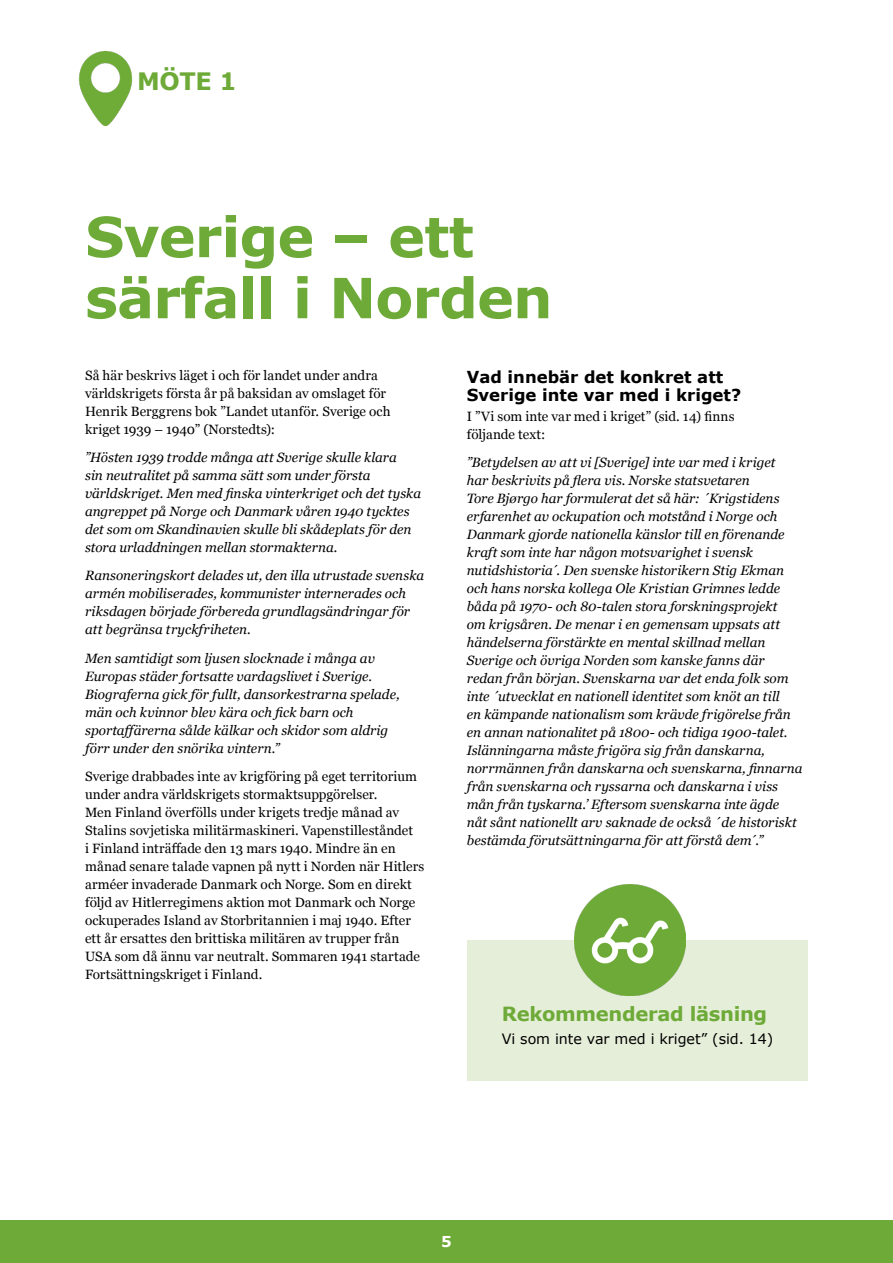
<style>
.page{position:relative;width:893px;height:1263px;background:#fff}
.page>*{position:absolute;margin:0;border:0;box-sizing:border-box;transform-origin:0 0}
.Rub2{font:700 55.5px/61.1px "Verdana";letter-spacing:-.015em;color:#6eaa38}
.Rub2-2{font:700 24px "Verdana";color:#6eaa38}
.Rub2-3{font:700 19.5px "Verdana";letter-spacing:-.015em;color:#6eaa38}
.MELLANRUBRIK_1{font:700 16.5px/18px "Verdana";color:#000}
.Sidfot{font:700 15px "Verdana";color:#fff}
.Rutatext_vit{font:14.25px "Verdana";letter-spacing:-.005em;color:#000}
.Body_SV_BV{font:italic 13.5px/18px "Georgia";color:#000}
.Body_SV_BV-2{font:13.5px/18px "Georgia";letter-spacing:.005em;color:#000}
</style>
<div class="page">
<div style="left:468px;top:940px;width:340px;height:141px;background:#e5eed9"></div>
<img style="left:574px;top:884px;width:111px;height:112px">
<div style="left:0;top:1220px;width:893px;height:43px;background:#6eaa38"></div>
<img style="left:79px;top:52px;width:54px;height:74px">
<p class="Rub2-2" style="left:137px;top:66px;width:101px">MÖTE 1</p>
<p class="Rub2" style="left:85px;top:207px;width:469px">Sverige – ett särfall i Norden</p>
<p class="Body_SV_BV-2" style="left:85px;top:366px;width:307px">Så här beskrivs läget i och för landet under andra världskrigets första år på baksidan av omslaget för Henrik Berggrens bok ”Landet utanför. Sverige och kriget 1939 – 1940” (Norstedts):</p>
<p class="Body_SV_BV" style="left:85px;top:448px;width:338px">”Hösten 1939 trodde många att Sverige skulle klara<br>sin neutralitet på samma sätt som under första världskriget. Men med finska vinterkriget och det tyska angreppet på Norge och Danmark våren 1940 tycktes det som om Skandinavien skulle bli skådeplats för den stora urladdningen mellan stormakterna.</p>
<p class="Body_SV_BV" style="left:85px;top:566px;width:341px">Ransoneringskort delades ut, den illa utrustade svenska armén mobiliserades, kommunister internerades och riksdagen började förbereda grundlagsändringar för att begränsa tryckfriheten.</p>
<p class="Body_SV_BV" style="left:85px;top:648px;width:316px">Men samtidigt som ljusen slocknade i många av Europas städer fortsatte vardagslivet i Sverige.<br>Biograferna gick för fullt, dansorkestrarna spelade, män och kvinnor blev kära och fick barn och sportaffärerna sålde kälkar och skidor som aldrig förr under den snörika vintern.”</p>
<p class="Body_SV_BV-2" style="left:85px;top:766px;width:341px">Sverige drabbades inte av krigföring på eget territorium under andra världskrigets stormaktsuppgörelser.<br>Men Finland överfölls under krigets tredje månad av Stalins sovjetiska militärmaskineri. Vapenstilleståndet<br>i Finland inträffade den 13 mars 1940. Mindre än en månad senare talade vapnen på nytt i Norden när Hitlers arméer invaderade Danmark och Norge. Som en direkt följd av Hitlerregimens aktion mot Danmark och Norge ockuperades Island av Storbritannien i maj 1940. Efter ett år ersattes den brittiska militären av trupper från USA som då ännu var neutralt. Sommaren 1941 startade Fortsättningskriget i Finland.</p>
<p class="MELLANRUBRIK_1" style="left:467px;top:368px;width:276px">Vad innebär det konkret att<br>Sverige inte var med i kriget?</p>
<p class="Body_SV_BV-2" style="left:467px;top:406px;width:269px">I ”Vi som inte var med i kriget” (sid. 14) finns följande text:</p>
<p class="Body_SV_BV" style="left:467px;top:453px;width:337px">”Betydelsen av att vi [Sverige] inte var med i kriget<br>har beskrivits på flera vis. Norske statsvetaren<br>Tore Bjørgo har formulerat det så här: ´Krigstidens erfarenhet av ockupation och motstånd i Norge och Danmark gjorde nationella känslor till en förenande kraft som inte har någon motsvarighet i svensk nutidshistoria´. Den svenske historikern Stig Ekman och hans norska kollega Ole Kristian Grimnes ledde båda på 1970- och 80-talen stora forskningsprojekt<br>om krigsåren. De menar i en gemensam uppsats att händelserna förstärkte en mental skillnad mellan Sverige och övriga Norden som kanske fanns där redan från början. Svenskarna var det enda folk som inte ´utvecklat en nationell identitet som knöt an till<br>en kämpande nationalism som krävde frigörelse från en annan nationalitet på 1800- och tidiga 1900-talet.<br>Islänningarna måste frigöra sig från danskarna, norrmännen från danskarna och svenskarna, finnarna från svenskarna och ryssarna och danskarna i viss mån från tyskarna.’ Eftersom svenskarna inte ägde nåt sånt nationellt arv saknade de också ´de historiskt bestämda förutsättningarna för att förstå dem´.”</p>
<p class="Rub2-3" style="left:502px;top:1002px;width:267px">Rekommenderad läsning</p>
<p class="Rutatext_vit" style="left:502px;top:1029px;width:273px">Vi som inte var med i kriget” (sid. 14)</p>
<p class="Sidfot" style="left:441px;top:1232px;width:12px">5</p>
</div>
